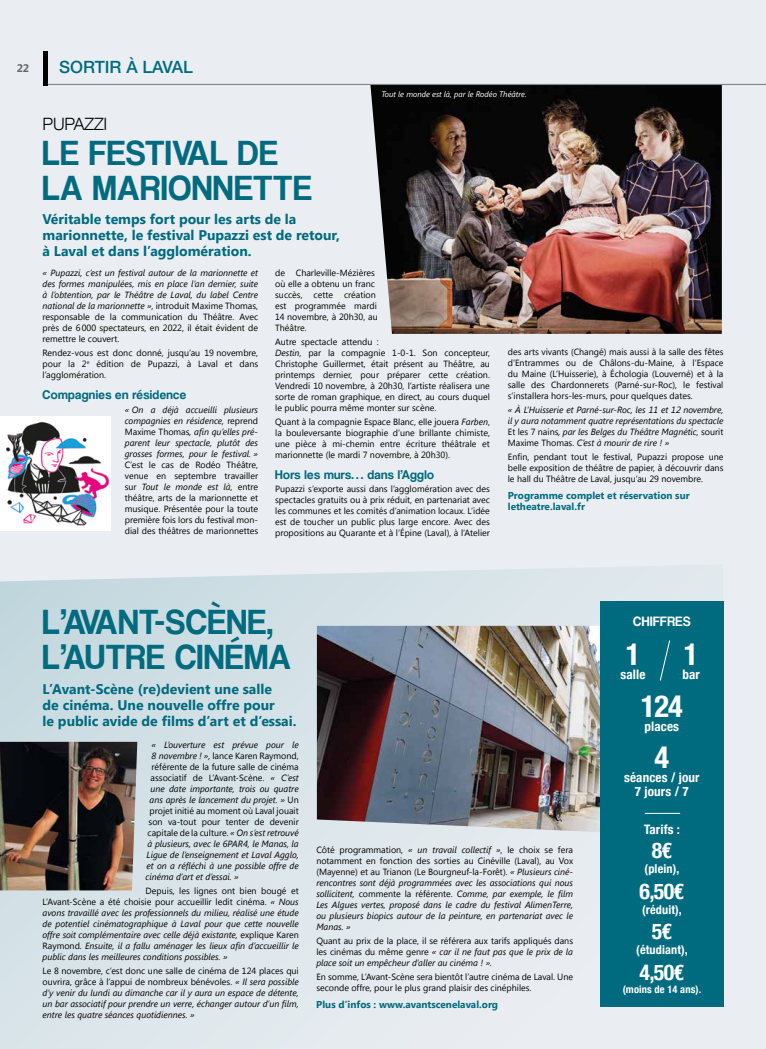
<style>
.page{position:relative;width:766px;height:1049px;background:#fff}
.page>*{position:absolute;margin:0;border:0;box-sizing:border-box;transform-origin:0 0}
.t1{font:36px/35px "Coolvetica Rg";letter-spacing:.03em;color:#006b7e;scale:.95 1}
.t2{font:700 condensed 30.6px "Helvetica Neue";color:#fff}
.t3{font:700 condensed 21.8px "Helvetica Neue";color:#fff}
.t4{font:500 17px "Helvetica Neue LT Std";color:#006b7e}
.t5{font:300 17px "Helvetica Neue";letter-spacing:-.01em;color:#000}
.t6{font:700 14px/16px "Segoe UI";color:#006b7e}
.t7{font:14px "Coolvetica Rg";letter-spacing:.04em;color:#fff;scale:.95 1}
.t8{font:700 condensed 13.1px/14px "Helvetica Neue";letter-spacing:.01em;color:#fff;text-align:center}
.t9{font:13px "Coolvetica Rg";letter-spacing:.03em;color:#006b7e}
.t10{font:700 condensed 12.2px "Helvetica Neue";letter-spacing:.01em;color:#fff}
.t11{font:700 11px "Segoe UI";color:#706f6f}
.t12{font:700 condensed 10.5px "Helvetica Neue";letter-spacing:.01em;color:#fff}
.t13{font:700 10px/11px "Segoe UI";color:#006b7e}
.t14{font:9px/11px "Segoe UI";color:#000;text-align:justify}
.t15{font:italic 9px/11px "Segoe UI";color:#000;text-align:justify}
.t16{font:italic 8px "Segoe UI";color:#fff}
.s1{font-style:normal}
.s2{font-style:italic}
</style>
<div class="page">
<div style="left:0;top:0;width:765px;height:1049px;background:#eaeef2"></div>
<hr style="left:765px;top:0;width:1px;height:1049px;background:#eaeef2">
<svg style="left:0;top:566px;width:677px;height:483px;fill:#dbe5ea"></svg>
<img style="left:370px;top:85px;width:351px;height:249px">
<img style="left:317px;top:626px;width:282px;height:206px">
<img style="left:0;top:742px;width:137px;height:148px">
<div style="left:599px;top:601px;width:124px;height:406px;background:#006b7e"></div>
<svg style="left:660px;top:640px;width:10px;height:41px"></svg>
<hr style="left:645px;top:813px;width:34px;height:1px;background:#fff">
<img style="left:0;top:416px;width:111px;height:114px">
<hr style="left:45px;top:84px;width:720px;height:1px;background:#858584">
<div style="left:43px;top:51px;width:5px;height:34px;background:#000"></div>
<p class="t11" style="left:17px;top:60px;width:14px">22</p>
<h3 class="t4" style="left:59px;top:56px;width:135px">SORTIR À LAVAL</h3>
<p class="t16" style="left:381px;top:88px;width:147px">Tout le monde est là, par le Rodéo Théâtre.</p>
<h3 class="t5" style="left:43px;top:110px;width:66px">PUPAZZI</h3>
<h1 class="t1" style="left:43px;top:135px;width:284px">LE FESTIVAL DE<br>LA MARIONNETTE</h1>
<h3 class="t6" style="left:43px;top:211px;width:299px">Véritable temps fort pour les arts de la marionnette, le festival Pupazzi est de retour, à Laval et dans l’agglomération.</h3>
<p class="t15" style="left:43px;top:267px;width:217px">« Pupazzi, c’est un festival autour de la marionnette et des formes manipulées, mis en place l’an dernier, suite à l’obtention, par le Théâtre de Laval, du label Centre national de la marionnette »<span class="s1">, introduit Maxime Thomas, responsable de la communication du Théâtre. Avec près de 6000 spectateurs, en 2022, il était évident de remettre le couvert.</span></p>
<p class="t14" style="left:43px;top:347px;width:217px">Rendez-vous est donc donné, jusqu’au 19 novembre, pour la 2<sup>e</sup> édition de Pupazzi, à Laval et dans l’agglomération.</p>
<h3 class="t9" style="left:43px;top:387px;width:145px">Compagnies en résidence</h3>
<p class="t15" style="left:125px;top:403px;width:135px">« On a déjà accueilli plusieurs compagnies en résidence, <span class="s1">reprend Maxime Thomas</span>, afin qu’elles pré&shy;parent leur spectacle, plutôt des grosses formes, pour le festival. »</p>
<p class="t14" style="left:125px;top:458px;width:135px">C’est le cas de Rodéo Théâtre, venue en septembre travailler sur <span class="s2">Tout le monde est là</span>, entre théâtre, arts de la marionnette et musique. Présentée pour la toute première fois lors du festival mon&shy;dial des théâtres de marionnettes</p>
<p class="t14" style="left:275px;top:267px;width:104px;text-align:left">de Charleville-Mézières où elle a obtenu un franc succès, cette création est programmée mardi<br>14 novembre, à 20h30, au<br>Théâtre.</p>
<p class="t14" style="left:275px;top:336px;width:216px;text-align:left">Autre spectacle attendu :<br><span class="s2">Destin</span>, par la compagnie 1-0-1. Son concepteur, Christophe Guillermet, était présent au Théâtre, au printemps dernier, pour préparer cette création.<br>Vendredi 10 novembre, à 20h30, l’artiste réalisera une sorte de roman graphique, en direct, au cours duquel le public pourra même monter sur scène.</p>
<p class="t14" style="left:275px;top:415px;width:216px">Quant à la compagnie Espace Blanc, elle jouera <span class="s2">Farben</span>, la bouleversante biographie d’une brillante chimiste, une pièce à mi-chemin entre écriture théâtrale et marionnette (le mardi 7 novembre, à 20h30).</p>
<h3 class="t9" style="left:275px;top:466px;width:160px">Hors les murs… dans l’Agglo</h3>
<p class="t14" style="left:275px;top:483px;width:216px">Pupazzi s’exporte aussi dans l’agglomération avec des spectacles gratuits ou à prix réduit, en partenariat avec les communes et les comités d’animation locaux. L’idée est de toucher un public plus large encore. Avec des propositions au Quarante et à l’Épine (Laval), à l’Atelier</p>
<p class="t14" style="left:507px;top:346px;width:217px">des arts vivants (Changé) mais aussi à la salle des fêtes d’Entrammes ou de Châlons-du-Maine, à l’Espace du Maine (L’Huisserie), à Échologia (Louverné) et à la salle des Chardonnerets (Parné-sur-Roc), le festival s’installera hors-les-murs, pour quelques dates.</p>
<p class="t15" style="left:507px;top:404px;width:217px">« À L’Huisserie et Parné-sur-Roc, les 11 et 12 novembre, il y aura notamment quatre représentations du spectacle <span class="s1">Et les 7 nains</span>, par les Belges du Théâtre Magnétic, <span class="s1">sourit Maxime Thomas.</span> C’est à mourir de rire ! »</p>
<p class="t14" style="left:507px;top:451px;width:217px">Enfin, pendant tout le festival, Pupazzi propose une belle exposition de théâtre de papier, à découvrir dans le hall du Théâtre de Laval, jusqu’au 29 novembre.</p>
<p class="t13" style="left:507px;top:489px;width:183px">Programme complet et réservation sur letheatre.laval.fr</p>
<h1 class="t1" style="left:43px;top:605px;width:263px">L’AVANT-SCÈNE,<br>L’AUTRE CINÉMA</h1>
<h3 class="t6" style="left:43px;top:680px;width:255px">L’Avant-Scène (re)devient une salle<br>de cinéma. Une nouvelle offre pour<br>le public avide de films d’art et d’essai.</h3>
<p class="t15" style="left:152px;top:739px;width:149px">« L’ouverture est prévue pour le</p>
<p class="t14" style="left:152px;top:750px;width:149px"><span class="s2">8 novembre ! »,</span> lance Karen Raymond,</p>
<p class="t14" style="left:152px;top:761px;width:149px">référente de la future salle de cinéma</p>
<p class="t14" style="left:151px;top:772px;width:150px">associatif de L’Avant-Scène. <span class="s2">« C’est</span></p>
<p class="t15" style="left:151px;top:783px;width:149px">une date importante, trois ou quatre</p>
<p class="t15" style="left:150px;top:794px;width:151px">ans après le lancement du projet. » <span class="s1">Un</span></p>
<p class="t14" style="left:150px;top:805px;width:151px">projet initié au moment où Laval jouait</p>
<p class="t14" style="left:149px;top:816px;width:152px">son va-tout pour tenter de devenir</p>
<p class="t14" style="left:148px;top:827px;width:153px">capitale de la culture. <span class="s2">« On s’est retrouvé</span></p>
<p class="t15" style="left:148px;top:838px;width:153px">à plusieurs, avec le 6PAR4, le Manas, la</p>
<p class="t15" style="left:147px;top:849px;width:154px">Ligue de l’enseignement et Laval Agglo,</p>
<p class="t15" style="left:147px;top:860px;width:154px">et on a réfléchi à une possible offre de</p>
<p class="t15" style="left:146px;top:871px;width:95px">cinéma d’art et d’essai. »</p>
<p class="t15" style="left:43px;top:885px;width:258px;text-indent:103px"><span class="s1">Depuis, les lignes ont bien bougé et L’Avant-Scène a été choisie pour accueillir ledit cinéma.</span> « Nous avons travaillé avec les professionnels du milieu, réalisé une étude de potentiel cinématographique à Laval pour que cette nouvelle offre soit complémentaire avec celle déjà existante, <span class="s1">explique Karen Raymond.</span> Ensuite, il a fallu aménager les lieux afin d’accueillir le public dans les meilleures conditions possibles. »</p>
<p class="t15" style="left:43px;top:965px;width:258px"><span class="s1">Le 8 novembre, c’est donc une salle de cinéma de 124 places qui ouvrira, grâce à l’appui de nombreux bénévoles.</span> « Il sera possible d’y venir du lundi au dimanche car il y aura un espace de détente, un bar associatif pour prendre un verre, échanger autour d’un film, entre les quatre séances quotidiennes. »</p>
<p class="t15" style="left:316px;top:844px;width:258px"><span class="s1">Côté programmation,</span> « un travail collectif »<span class="s1">, le choix se fera notamment en fonction des sorties au Cinéville (Laval), au Vox (Mayenne) et au Trianon (Le Bourgneuf-la-Forêt).</span> « Plusieurs ciné&shy;rencontres sont déjà programmées avec les associations qui nous sollicitent, <span class="s1">commente la référente.</span> Comme, par exemple, le film Les Algues vertes, proposé dans le cadre du festival AlimenTerre, ou plusieurs biopics autour de la peinture, en partenariat avec le Manas. »</p>
<p class="t14" style="left:316px;top:935px;width:258px">Quant au prix de la place, il se référera aux tarifs appliqués dans les cinémas du même genre <span class="s2">« car il ne faut pas que le prix de la place soit un empêcheur d’aller au cinéma ! ».</span></p>
<p class="t14" style="left:316px;top:971px;width:258px">En somme, L’Avant-Scène sera bientôt l’autre cinéma de Laval. Une seconde offre, pour le plus grand plaisir des cinéphiles.</p>
<p class="t13" style="left:316px;top:998px;width:183px">Plus d’infos : www.avantscenelaval.org</p>
<h3 class="t7" style="left:633px;top:613px;width:62px">CHIFFRES</h3>
<h2 class="t2" style="left:625px;top:636px;width:16px">1</h2>
<h3 class="t8" style="left:620px;top:667px;width:26px">salle</h3>
<h2 class="t2" style="left:683px;top:636px;width:16px">1</h2>
<h3 class="t8" style="left:682px;top:667px;width:19px">bar</h3>
<h2 class="t2" style="left:640px;top:688px;width:44px">124</h2>
<h3 class="t8" style="left:644px;top:719px;width:36px">places</h3>
<h2 class="t2" style="left:654px;top:739px;width:16px">4</h2>
<h3 class="t8" style="left:624px;top:770px;width:77px">séances / jour<br>7 jours / 7</h3>
<h3 class="t8" style="left:644px;top:822px;width:38px">Tarifs :</h3>
<h3 class="t3" style="left:651px;top:837px;width:22px">8€</h3>
<h3 class="t10" style="left:644px;top:861px;width:36px">(plein),</h3>
<h3 class="t3" style="left:639px;top:878px;width:46px">6,50€</h3>
<h3 class="t10" style="left:642px;top:902px;width:41px">(réduit),</h3>
<h3 class="t3" style="left:651px;top:918px;width:22px">5€</h3>
<h3 class="t10" style="left:636px;top:942px;width:53px">(étudiant),</h3>
<h3 class="t3" style="left:639px;top:959px;width:46px">4,50€</h3>
<p class="t12" style="left:622px;top:983px;width:80px">(moins de 14 ans).</p>
</div>
